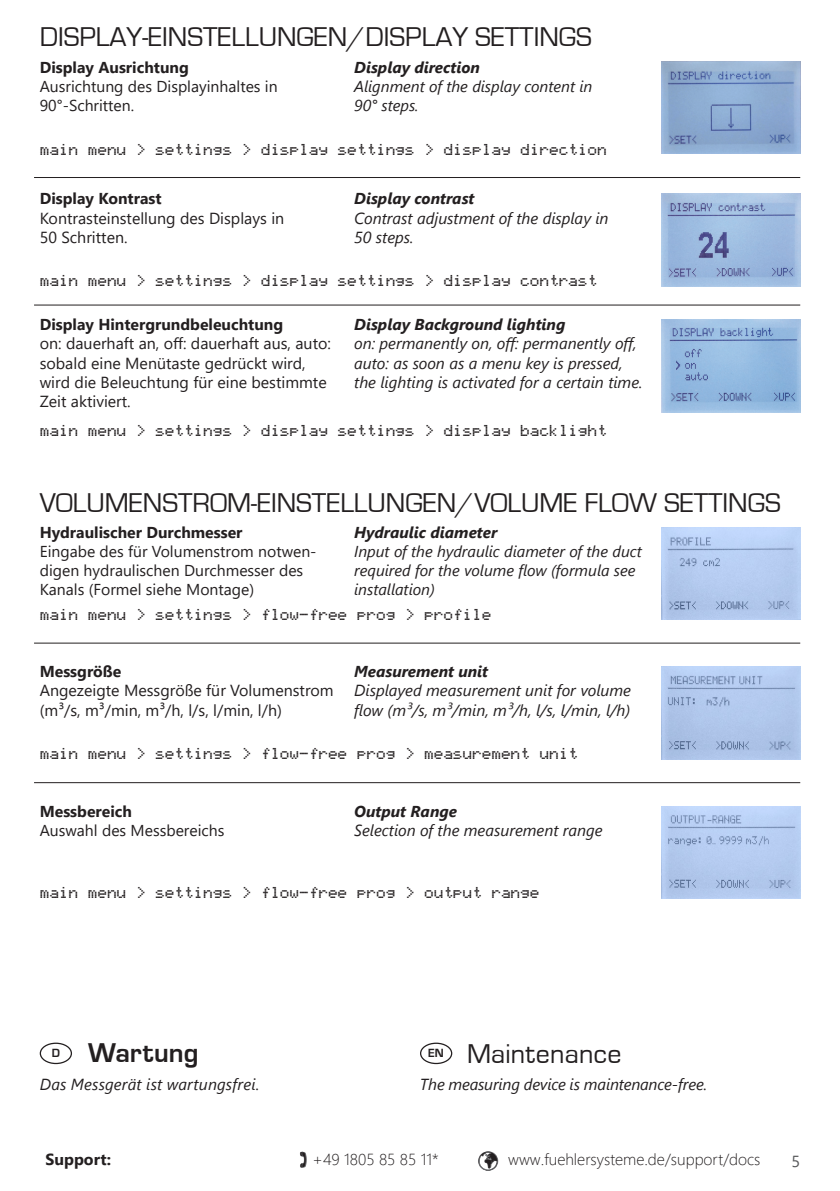
<style>
.page{position:relative;width:840px;height:1191px;background:#fff}
.page>*{position:absolute;margin:0;border:0;box-sizing:border-box;transform-origin:0 0}
.t1{font:28px "Eurostile";color:#231f20}
.t2{font:700 28px "Eurostile";letter-spacing:.005em;color:#231f20}
.aufzählungEN{font:italic 16px/19.2px "Segoe UI";color:#231f20}
.t3{font:16px "LED Calculator";color:#231f20}
.t4{font:16px/19.2px "Segoe UI";color:#231f20}
.t5{font:300 16px "Segoe UI";color:#231f20}
.t6{font:700 16px "Segoe UI";color:#231f20}
.t7{font:16px "Segoe UI";color:#57585a}
.t8{font:15.8px/19px "Segoe UI";color:#231f20}
.t9{font:italic 15.8px/19px "Segoe UI";color:#231f20}
.t10{font:italic 700 15.8px "Segoe UI";color:#231f20}
.t11{font:700 15.8px "Segoe UI";color:#231f20}
.t12{font:700 12.2px "Eurostile";color:#231f20}
.s1{font-weight:700}
.s2{color:#8a8c8f}
</style>
<div class="page">
<img style="left:661px;top:62px;width:138px;height:92px">
<img style="left:661px;top:527px;width:138px;height:92px">
<img style="left:661px;top:194px;width:138px;height:92px">
<img style="left:661px;top:667px;width:138px;height:92px">
<img style="left:661px;top:806px;width:138px;height:92px">
<img style="left:661px;top:320px;width:138px;height:92px">
<hr style="left:34px;top:177px;width:765px;height:1px;background:#231f20">
<hr style="left:34px;top:304px;width:765px;height:1px;background:#231f20">
<hr style="left:34px;top:642px;width:765px;height:1px;background:#231f20">
<hr style="left:34px;top:782px;width:765px;height:1px;background:#231f20">
<div style="left:40px;top:1042px;width:32px;height:22px;border:1px solid #231f20;border-radius:50%"></div>
<div style="left:420px;top:1042px;width:32px;height:22px;border:1px solid #231f20;border-radius:50%"></div>
<p class="t1" style="left:40px;top:22px;width:553px">DISPLAY-EINSTELLUNGEN/DISPLAY SETTINGS</p>
<p class="t8" style="left:40px;top:56px;width:239px"><span class="s1">Display Ausrichtung<br></span>Ausrichtung des Displayinhaltes in<br>90°-Schritten.</p>
<p class="t9" style="left:354px;top:55px;width:240px"><span class="s1">Display direction<br></span>Alignment of the display content in<br>90° steps.</p>
<p class="t3" style="left:40px;top:139px;width:568px">main menu &gt; settings &gt; display settings &gt; display direction</p>
<p class="t11" style="left:40px;top:184px;width:123px">Display Kontrast</p>
<p class="t4" style="left:40px;top:207px;width:246px">Kontrasteinstellung des Displays in<br>50 Schritten.</p>
<p class="t10" style="left:354px;top:184px;width:122px">Display contrast</p>
<p class="aufzählungEN" style="left:354px;top:206px;width:256px">Contrast adjustment of the display in<br>50 steps.</p>
<p class="t3" style="left:40px;top:270px;width:558px">main menu &gt; settings &gt; display settings &gt; display contrast</p>
<p class="t11" style="left:40px;top:310px;width:245px">Display Hintergrundbeleuchtung</p>
<p class="t4" style="left:40px;top:333px;width:292px">on: dauerhaft an, off: dauerhaft aus, auto: sobald eine Menütaste gedrückt wird, wird die Beleuchtung für eine bestimmte Zeit aktiviert.</p>
<p class="t10" style="left:354px;top:310px;width:213px">Display Background lighting</p>
<p class="aufzählungEN" style="left:354px;top:331px;width:290px">on: permanently on, off: permanently off, auto: as soon as a menu key is pressed, the lighting is activated for a certain time.</p>
<p class="t3" style="left:40px;top:419px;width:568px">main menu &gt; settings &gt; display settings &gt; display backlight</p>
<p class="t1" style="left:40px;top:488px;width:742px">VOLUMENSTROM-EINSTELLUNGEN/VOLUME FLOW SETTINGS</p>
<p class="t8" style="left:40px;top:522px;width:278px"><span class="s1">Hydraulischer Durchmesser<br></span>Eingabe des für Volumenstrom notwen&shy;digen hydraulischen Durchmesser des Kanals (Formel siehe Montage)</p>
<p class="t9" style="left:354px;top:521px;width:289px"><span class="s1">Hydraulic diameter<br></span>Input of the hydraulic diameter of the duct required for the volume flow (formula see installation)</p>
<p class="t3" style="left:40px;top:604px;width:453px">main menu &gt; settings &gt; flow-free prog &gt; profile</p>
<p class="t11" style="left:40px;top:656px;width:83px">Messgröße</p>
<p class="t4" style="left:40px;top:679px;width:295px">Angezeigte Messgröße für Volumenstrom (m³/s, m³/min, m³/h, l/s, l/min, l/h)</p>
<p class="t10" style="left:354px;top:656px;width:135px">Measurement unit</p>
<p class="aufzählungEN" style="left:354px;top:678px;width:278px">Displayed measurement unit for volume flow (m³/s, m³/min, m³/h, l/s, l/min, l/h)</p>
<p class="t3" style="left:40px;top:742px;width:539px">main menu &gt; settings &gt; flow-free prog &gt; measurement unit</p>
<p class="t8" style="left:40px;top:800px;width:186px"><span class="s1">Messbereich<br></span>Auswahl des Messbereichs</p>
<p class="t10" style="left:354px;top:796px;width:104px">Output Range</p>
<p class="aufzählungEN" style="left:354px;top:818px;width:250px">Selection of the measurement range</p>
<p class="t3" style="left:40px;top:882px;width:501px">main menu &gt; settings &gt; flow-free prog &gt; output range</p>
<p class="t12" style="left:52px;top:1046px;width:10px">D</p>
<p class="t2" style="left:88px;top:1037px;width:112px">Wartung</p>
<p class="t12" style="left:428px;top:1046px;width:17px">EN</p>
<p class="t1" style="left:467px;top:1038px;width:156px">Maintenance</p>
<p class="aufzählungEN" style="left:40px;top:1072px;width:221px">Das Messgerät ist wartungsfrei.</p>
<p class="aufzählungEN" style="left:420px;top:1072px;width:289px">The measuring device is maintenance-free.</p>
<p class="t6" style="left:45px;top:1144px;width:67px">Support:</p>
<p class="t5" style="left:312px;top:1144px;width:127px">+49 1805 85 85 11*</p>
<p class="t5" style="left:478px;top:1144px;width:283px"><span class="s2">✓</span> www.fuehlersysteme.de/support/docs</p>
<p class="t7" style="left:791px;top:1146px;width:10px">5</p>
</div>
